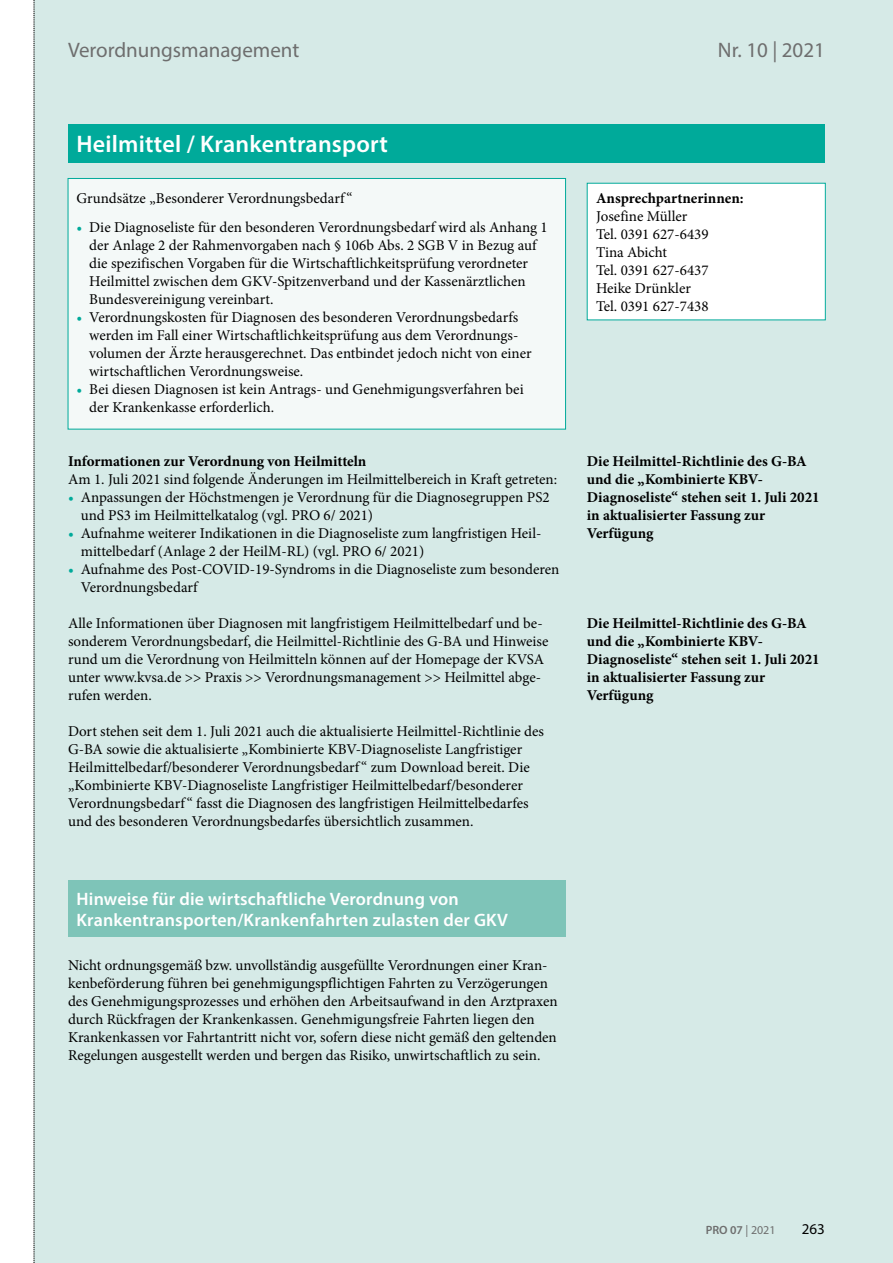
<style>
.page{position:relative;width:893px;height:1263px;background:#fff}
.page>*{position:absolute;margin:0;border:0;box-sizing:border-box;transform-origin:0 0}
.t1{font:600 24px "Myriad Pro";letter-spacing:.01em;color:#fff}
.t2{font:21px "Myriad Pro";color:#6e6e6e}
.t3{font:600 18px/21px "Myriad Pro";letter-spacing:.01em;color:#fff}
.t4{font:15px/18px "Minion Pro";color:#000}
.t5{font:700 15px/18px "Minion Pro";color:#000}
.t6{font:15px "Myriad Pro";color:#000}
.t7{font:600 12px "Myriad Pro";color:#6e6e6e}
.s1{color:#00aa9a}
.s2{font-weight:400}
</style>
<div class="page">
<div style="left:34px;top:0;width:859px;height:1263px;background:#d6eae7"></div>
<svg style="left:34px;top:0;width:1px;height:1263px"></svg>
<div style="left:68px;top:124px;width:757px;height:38px;background:#00aa9a"></div>
<div style="left:68px;top:178px;width:498px;height:251px;background:#f4f9f8;border:1px solid #00aa9a"></div>
<div style="left:68px;top:881px;width:498px;height:56px;background:#7ec4b8"></div>
<div style="left:587px;top:183px;width:238px;height:137px;background:#fff"></div>
<h2 class="t2" style="left:68px;top:37px;width:233px">Verordnungsmanagement</h2>
<h2 class="t2" style="left:718px;top:37px;width:109px">Nr. 10 | 2021</h2>
<h1 class="t1" style="left:77px;top:129px;width:313px">Heilmittel / Krankentransport</h1>
<p class="t4" style="left:77px;top:190px;width:277px">Grundsätze „Besonderer Verordnungsbedarf “</p>
<p class="t4" style="left:89px;top:218px;width:460px;text-indent:-13px"><span class="s1">•</span> Die Diagnoseliste für den besonderen Verordnungsbedarf wird als Anhang 1 der Anlage 2 der Rahmenvorgaben nach § 106b Abs. 2 SGB V in Bezug auf die spezifischen Vorgaben für die Wirtschaftlichkeitsprüfung verordneter Heilmittel zwischen dem GKV-Spitzenverband und der Kassenärztlichen Bundesvereinigung vereinbart.</p>
<p class="t4" style="left:89px;top:308px;width:444px;text-indent:-13px"><span class="s1">•</span> Verordnungskosten für Diagnosen des besonderen Verordnungsbedarfs werden im Fall einer Wirtschaftlichkeitsprüfung aus dem Verordnungs&shy;volumen der Ärzte herausgerechnet. Das entbindet jedoch nicht von einer wirtschaftlichen Verordnungsweise.</p>
<p class="t4" style="left:89px;top:380px;width:436px;text-indent:-13px"><span class="s1">•</span> Bei diesen Diagnosen ist kein Antrags- und Genehmigungsverfahren bei der Krankenkasse erforderlich.</p>
<p class="t5" style="left:68px;top:452px;width:300px">Informationen zur Verordnung von Heilmitteln</p>
<p class="t4" style="left:68px;top:470px;width:491px">Am 1. Juli 2021 sind folgende Änderungen im Heilmittelbereich in Kraft getreten:</p>
<p class="t4" style="left:81px;top:488px;width:470px;text-indent:-13px"><span class="s1">•</span> Anpassungen der Höchstmengen je Verordnung für die Diagnosegruppen PS2 und PS3 im Heilmittelkatalog (vgl. PRO 6/ 2021)</p>
<p class="t4" style="left:81px;top:524px;width:461px;text-indent:-13px"><span class="s1">•</span> Aufnahme weiterer Indikationen in die Diagnoseliste zum langfristigen Heil&shy;mittelbedarf (Anlage 2 der HeilM-RL) (vgl. PRO 6/ 2021)</p>
<p class="t4" style="left:81px;top:560px;width:480px;text-indent:-13px"><span class="s1">•</span> Aufnahme des Post-COVID-19-Syndroms in die Diagnoseliste zum besonderen<br>Verordnungsbedarf</p>
<p class="t4" style="left:68px;top:614px;width:482px">Alle Informationen über Diagnosen mit langfristigem Heilmittelbedarf und be&shy;sonderem Verordnungsbedarf, die Heilmittel-Richtlinie des G-BA und Hinweise rund um die Verordnung von Heilmitteln können auf der Homepage der KVSA unter www.kvsa.de &gt;&gt; Praxis &gt;&gt; Verordnungsmanagement &gt;&gt; Heilmittel abge&shy;rufen werden.</p>
<p class="t4" style="left:68px;top:722px;width:478px">Dort stehen seit dem 1. Juli 2021 auch die aktualisierte Heilmittel-Richtlinie des G-BA sowie die aktualisierte „Kombinierte KBV-Diagnoseliste Langfristiger Heilmittelbedarf/besonderer Verordnungsbedarf “ zum Download bereit. Die „Kombinierte KBV-Diagnoseliste Langfristiger Heilmittelbedarf/besonderer Verordnungsbedarf “ fasst die Diagnosen des langfristigen Heilmittelbedarfes und des besonderen Verordnungsbedarfes übersichtlich zusammen.</p>
<p class="t3" style="left:77px;top:888px;width:433px">Hinweise für die wirtschaftliche Verordnung von<br>Krankentransporten/Krankenfahrten zulasten der GKV</p>
<p class="t4" style="left:68px;top:956px;width:491px">Nicht ordnungsgemäß bzw. unvollständig ausgefüllte Verordnungen einer Kran&shy;kenbeförderung führen bei genehmigungspflichtigen Fahrten zu Verzögerungen des Genehmigungsprozesses und erhöhen den Arbeitsaufwand in den Arztpraxen durch Rückfragen der Krankenkassen. Genehmigungsfreie Fahrten liegen den Krankenkassen vor Fahrtantritt nicht vor, sofern diese nicht gemäß den geltenden Regelungen ausgestellt werden und bergen das Risiko, unwirtschaftlich zu sein.</p>
<p class="t5" style="left:596px;top:189px;width:149px">Ansprechpartnerinnen:</p>
<p class="t4" style="left:596px;top:207px;width:114px">Josefine Müller<br>Tel. 0391 627-6439<br>Tina Abicht<br>Tel. 0391 627-6437<br>Heike Drünkler<br>Tel. 0391 627-7438</p>
<p class="t5" style="left:587px;top:452px;width:234px">Die Heilmittel-Richtlinie des G-BA und die „Kombinierte KBV-<br>Diagnoseliste“ stehen seit 1. Juli 2021 in aktualisierter Fassung zur<br>Verfügung</p>
<p class="t5" style="left:587px;top:614px;width:234px">Die Heilmittel-Richtlinie des G-BA und die „Kombinierte KBV-<br>Diagnoseliste“ stehen seit 1. Juli 2021 in aktualisierter Fassung zur<br>Verfügung</p>
<p class="t7" style="left:706px;top:1222px;width:71px">PRO 07 <span class="s2">| 2021</span></p>
<p class="t6" style="left:802px;top:1220px;width:25px">263</p>
</div>
